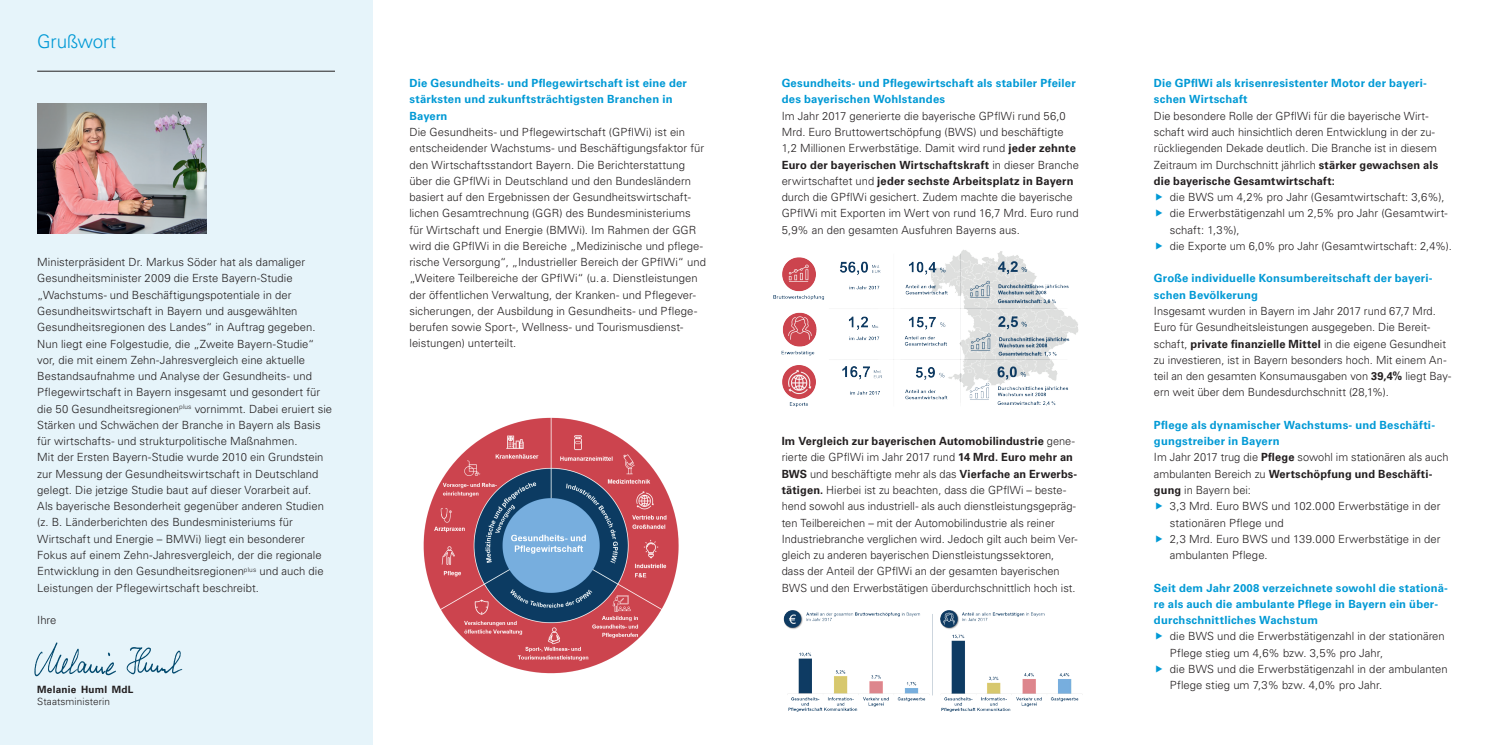
<style>
.page{position:relative;width:1489px;height:745px;background:#fff}
.page>*{position:absolute;margin:0;border:0;box-sizing:border-box;transform-origin:0 0}
.t1{font:300 18.75px "Univers LT Std";letter-spacing:-.01em;color:#0099d5}
.t2{font:300 11.25px/16.2px "Univers LT Std";letter-spacing:.005em;color:#231f20}
.t3{font:700 11.25px/16.2px "Univers LT Std";letter-spacing:.02em;color:#0099d5}
.t4{font:300 10px "Univers LT Std";letter-spacing:.005em;color:#231f20}
.t5{font:700 10px "Univers LT Std";letter-spacing:.02em;color:#231f20}
.s1{font-weight:700}
.s2{font-weight:700;color:#0099d5}
</style>
<div class="page">
<div style="left:0;top:0;width:372px;height:744px;background:#e6f4fa"></div>
<img style="left:34px;top:642px;width:148px;height:35px">
<hr style="left:37px;top:71px;width:298px;height:1px;background:#231f20">
<img style="left:37px;top:103px;width:169px;height:130px">
<img style="left:423px;top:417px;width:256px;height:257px">
<img style="left:773px;top:250px;width:305px;height:157px">
<img style="left:783px;top:610px;width:300px;height:102px">
<h1 class="t1" style="left:37px;top:30px;width:80px">Grußwort</h1>
<p class="t2" style="left:37px;top:254px;width:296px">Ministerpräsident Dr. Markus Söder hat als damaliger Gesundheitsminister 2009 die Erste Bayern-Studie „Wachstums- und Beschäftigungspotentiale in der Gesundheitswirtschaft in Bayern und ausgewählten Gesundheitsregionen des Landes“ in Auftrag gegeben.<br>Nun liegt eine Folgestudie, die „Zweite Bayern-Studie“ vor, die mit einem Zehn-Jahresvergleich eine aktuelle Bestandsaufnahme und Analyse der Gesundheits- und Pflegewirtschaft in Bayern insgesamt und gesondert für die 50 Gesundheitsregionen<sup>plus</sup> vornimmt. Dabei eruiert sie Stärken und Schwächen der Branche in Bayern als Basis für wirtschafts- und strukturpolitische Maßnahmen.<br>Mit der Ersten Bayern-Studie wurde 2010 ein Grundstein zur Messung der Gesundheitswirtschaft in Deutschland gelegt. Die jetzige Studie baut auf dieser Vorarbeit auf.<br>Als bayerische Besonderheit gegenüber anderen Studien (z. B. Länderberichten des Bundesministeriums für Wirtschaft und Energie – BMWi) liegt ein besonderer Fokus auf einem Zehn-Jahresvergleich, der die regionale Entwicklung in den Gesundheitsregionen<sup>plus</sup> und auch die Leistungen der Pflegewirtschaft beschreibt.</p>
<p class="t2" style="left:37px;top:611px;width:21px">Ihre</p>
<p class="t5" style="left:37px;top:683px;width:98px">Melanie Huml MdL</p>
<p class="t4" style="left:37px;top:695px;width:74px">Staatsministerin</p>
<p class="t3" style="left:409px;top:75px;width:279px">Die Gesundheits- und Pflegewirtschaft ist eine der stärksten und zukunftsträchtigsten Branchen in<br>Bayern</p>
<p class="t2" style="left:409px;top:124px;width:298px">Die Gesundheits- und Pflegewirtschaft (GPflWi) ist ein entscheidender Wachstums- und Beschäftigungsfaktor für den Wirtschaftsstandort Bayern. Die Berichterstattung über die GPflWi in Deutschland und den Bundesländern basiert auf den Ergebnissen der Gesundheitswirtschaft&shy;lichen Gesamtrechnung (GGR) des Bundesministeriums für Wirtschaft und Energie (BMWi). Im Rahmen der GGR wird die GPflWi in die Bereiche „Medizinische und pflege&shy;rische Versorgung“, „Industrieller Bereich der GPflWi“ und „Weitere Teilbereiche der GPflWi“ (u. a. Dienstleistungen der öffentlichen Verwaltung, der Kranken- und Pflegever&shy;sicherungen, der Ausbildung in Gesundheits- und Pflege&shy;berufen sowie Sport-, Wellness- und Tourismusdienst&shy;leistungen) unterteilt.</p>
<p class="t3" style="left:781px;top:75px;width:295px">Gesundheits- und Pflegewirtschaft als stabiler Pfeiler des bayerischen Wohlstandes</p>
<p class="t2" style="left:781px;top:108px;width:299px">Im Jahr 2017 generierte die bayerische GPflWi rund 56,0<br>Mrd. Euro Bruttowertschöpfung (BWS) und beschäftigte 1,2 Millionen Erwerbstätige. Damit wird rund <span class="s1">jeder zehnte Euro der bayerischen Wirtschaftskraft</span> in dieser Branche erwirtschaftet und <span class="s1">jeder sechste Arbeitsplatz in Bayern </span>durch die GPflWi gesichert. Zudem machte die bayerische GPflWi mit Exporten im Wert von rund 16,7 Mrd. Euro rund 5,9% an den gesamten Ausfuhren Bayerns aus.</p>
<p class="t2" style="left:781px;top:433px;width:297px"><span class="s1">Im Vergleich zur bayerischen Automobilindustrie</span> gene&shy;rierte die GPflWi im Jahr 2017 rund <span class="s1">14 Mrd. Euro mehr an BWS</span> und beschäftigte mehr als das <span class="s1">Vierfache an Erwerbs&shy;tätigen.</span> Hierbei ist zu beachten, dass die GPflWi – beste&shy;hend sowohl aus industriell- als auch dienstleistungsgepräg&shy;ten Teilbereichen – mit der Automobilindustrie als reiner Industriebranche verglichen wird. Jedoch gilt auch beim Ver&shy;gleich zu anderen bayerischen Dienstleistungssektoren, dass der Anteil der GPflWi an der gesamten bayerischen BWS und den Erwerbstätigen überdurchschnittlich hoch ist.</p>
<p class="t3" style="left:1153px;top:75px;width:274px">Die GPflWi als krisenresistenter Motor der bayeri&shy;schen Wirtschaft</p>
<p class="t2" style="left:1153px;top:108px;width:286px">Die besondere Rolle der GPflWi für die bayerische Wirt&shy;schaft wird auch hinsichtlich deren Entwicklung in der zu&shy;rückliegenden Dekade deutlich. Die Branche ist in diesem Zeitraum im Durchschnitt jährlich <span class="s1">stärker gewachsen als die bayerische Gesamtwirtschaft:</span></p>
<p class="t2" style="left:1169px;top:189px;width:283px">die BWS um 4,2% pro Jahr (Gesamtwirtschaft: 3,6%), die Erwerbstätigenzahl um 2,5% pro Jahr (Gesamtwirt&shy;schaft: 1,3%),<br>die Exporte um 6,0% pro Jahr (Gesamtwirtschaft: 2,4%).</p>
<p class="t3" style="left:1153px;top:270px;width:280px">Große individuelle Konsumbereitschaft der bayeri&shy;schen Bevölkerung</p>
<p class="t2" style="left:1153px;top:303px;width:299px">Insgesamt wurden in Bayern im Jahr 2017 rund 67,7 Mrd.<br>Euro für Gesundheitsleistungen ausgegeben. Die Bereit&shy;schaft, <span class="s1">private finanzielle Mittel</span> in die eigene Gesundheit zu investieren, ist in Bayern besonders hoch. Mit einem An&shy;teil an den gesamten Konsumausgaben von <span class="s1">39,4%</span> liegt Bay&shy;ern weit über dem Bundesdurchschnitt (28,1%).</p>
<p class="t2" style="left:1153px;top:416px;width:296px"><span class="s2">Pflege als dynamischer Wachstums- und Beschäfti&shy;gungstreiber in Bayern<br></span>Im Jahr 2017 trug die <span class="s1">Pflege</span> sowohl im stationären als auch ambulanten Bereich zu <span class="s1">Wertschöpfung und Beschäfti&shy;gung</span> in Bayern bei:</p>
<p class="t2" style="left:1169px;top:498px;width:272px">3,3 Mrd. Euro BWS und 102.000 Erwerbstätige in der stationären Pflege und<br>2,3 Mrd. Euro BWS und 139.000 Erwerbstätige in der ambulanten Pflege.</p>
<p class="t3" style="left:1153px;top:579px;width:295px">Seit dem Jahr 2008 verzeichnete sowohl die stationä&shy;re als auch die ambulante Pflege in Bayern ein über&shy;durchschnittliches Wachstum</p>
<p class="t2" style="left:1169px;top:627px;width:279px">die BWS und die Erwerbstätigenzahl in der stationären Pflege stieg um 4,6% bzw. 3,5% pro Jahr,<br>die BWS und die Erwerbstätigenzahl in der ambulanten Pflege stieg um 7,3% bzw. 4,0% pro Jahr.</p>
</div>
